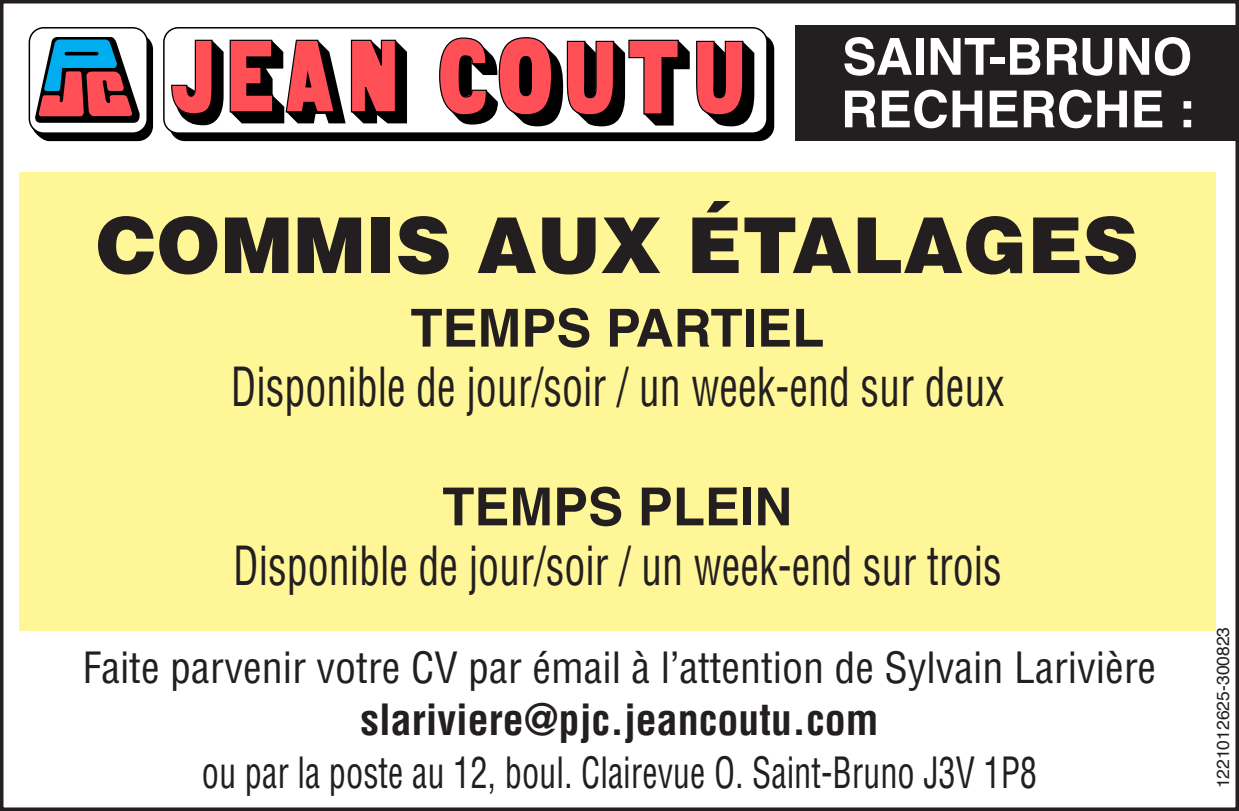
<style>
.page{position:relative;width:1239px;height:811px;background:#fff}
.page>*{position:absolute;margin:0;border:0;box-sizing:border-box;transform-origin:0 0}
.t1{font:900 77px "Helvetica LT Std";color:#231f20}
.t2{font:condensed 52.5px "Helvetica LT Std";color:#231f20;scale:.8 1}
.t3{font:700 52.5px "Helvetica LT Std";color:#231f20}
.t4{font:700 51.1px "Helvetica LT Std";color:#fff}
.t5{font:condensed 42px/52.5px "Helvetica LT Std";color:#231f20;text-align:center;scale:.82 1}
.t6{font:condensed 42px "Helvetica LT Std";color:#231f20}
.t7{font:17.5px "Helvetica";color:#231f20}
.s1{font-weight:700}
</style>
<div class="page">
<div style="left:170px;top:35px;width:604px;height:105px;background:#000;border-radius:14px"></div>
<div style="left:170px;top:34px;width:604px;height:107px;border:1px solid #000;border-radius:14px"></div>
<div style="left:164px;top:28px;width:603px;height:105px;background:#fff;border-radius:14px"></div>
<div style="left:163px;top:27px;width:605px;height:107px;border:1px solid #000;border-radius:14px"></div>
<div style="left:499px;top:38px;width:53px;height:77px;background:#ff5057;border-radius:50%"></div>
<svg style="left:439px;top:37px;width:59px;height:88px"></svg>
<svg style="left:171px;top:39px;width:236px;height:86px"></svg>
<svg style="left:510px;top:39px;width:244px;height:87px"></svg>
<svg style="left:29px;top:33px;width:125px;height:109px"></svg>
<div style="left:796px;top:25px;width:443px;height:115px;background:#231f20"></div>
<div style="left:0;top:0;width:1239px;height:810px;border:4px solid #231f20"></div>
<div style="left:19px;top:172px;width:1197px;height:458px;background:#fff698"></div>
<p class="t4" style="left:842px;top:26px;width:351px">SAINT-BRUNO</p>
<p class="t4" style="left:841px;top:78px;width:356px">RECHERCHE :</p>
<p class="t1" style="left:96px;top:195px;width:1044px">COMMIS AUX ÉTALAGES</p>
<p class="t3" style="left:411px;top:296px;width:415px">TEMPS PARTIEL</p>
<p class="t2" style="left:231px;top:354px;width:968px">Disponible de jour/soir / un week-end sur deux</p>
<p class="t3" style="left:442px;top:474px;width:352px">TEMPS PLEIN</p>
<p class="t2" style="left:233px;top:532px;width:962px">Disponible de jour/soir / un week-end sur trois</p>
<p class="t6" style="left:83px;top:640px;width:1075px">Faite parvenir votre CV par émail à l’attention de Sylvain Larivière</p>
<p class="t5" style="left:202px;top:693px;width:1020px"><span class="s1">slariviere@pjc.jeancoutu.com<br></span>ou par la poste au 12, boul. Clairevue O. Saint-Bruno J3V 1P8</p>
<p class="t7" style="left:1209px;top:788px;width:163px;rotate:-90deg">1221012625-300823</p>
</div>
